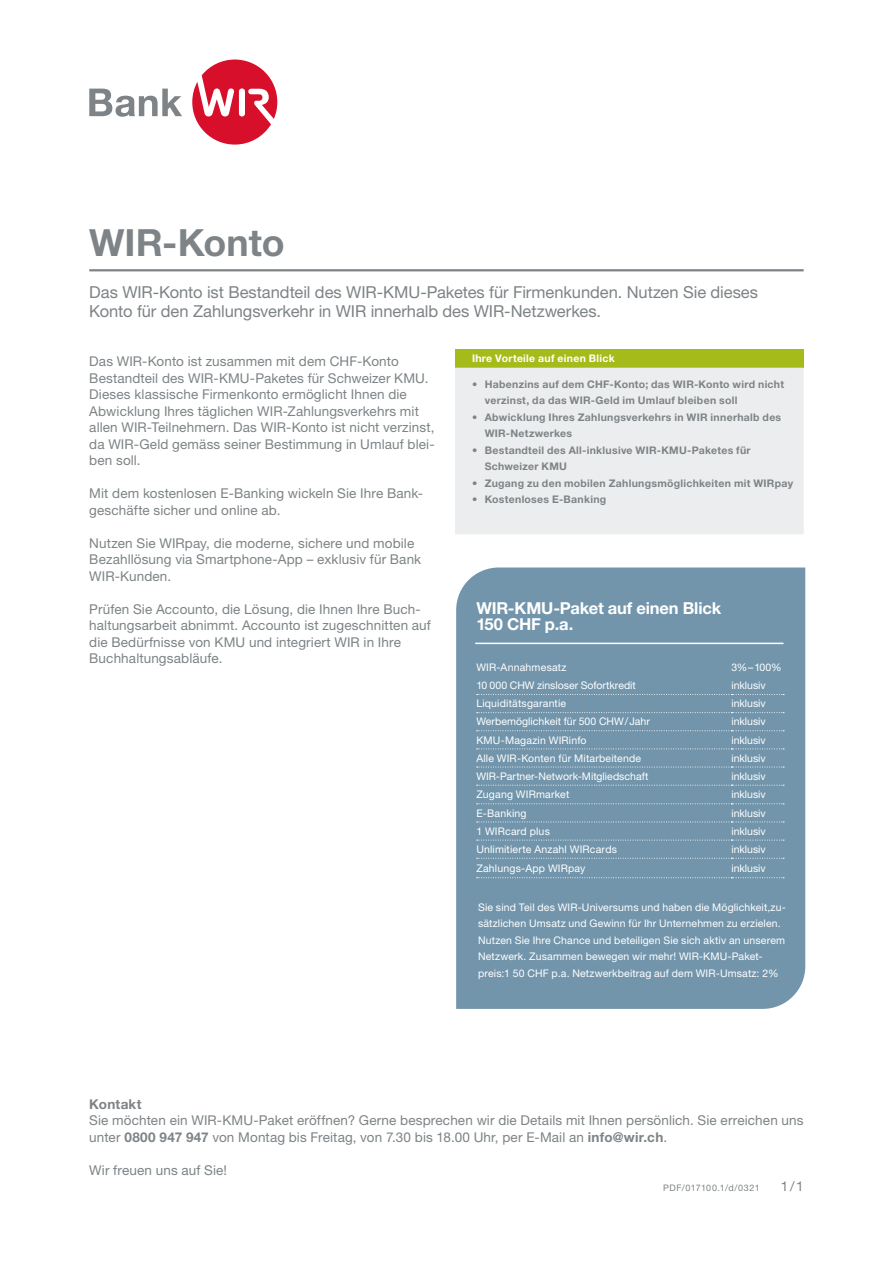
<style>
.page{position:relative;width:893px;height:1263px;background:#fff}
.page>*{position:absolute;margin:0;border:0;box-sizing:border-box;transform-origin:0 0}
.t1{font:700 37.5px "Helvetica Neue LT Pro";color:#7d8386}
.t2{font:16.5px/18.1px "Helvetica Neue LT Pro";letter-spacing:-.005em;color:#7d8386}
.t3{font:700 16.5px/16.5px "Helvetica Neue LT Pro";letter-spacing:-.01em;color:#fff}
.t4{font:13.5px/16.5px "Helvetica Neue LT Pro";letter-spacing:.01em;color:#7d8386}
.t5{font:700 13.5px "Helvetica Neue LT Pro";letter-spacing:.015em;color:#7d8386}
.t6{font:10.5px/16.5px "Helvetica Neue LT Pro";letter-spacing:.01em;color:#fff}
.t7{font:700 10.5px/16.5px "Helvetica Neue LT Pro";letter-spacing:.025em;color:#7d8386}
.t8{font:700 10.5px "Helvetica Neue LT Pro";letter-spacing:.03em;color:#fff}
.t9{font:9px "Helvetica Neue LT Pro";letter-spacing:.05em;color:#7d8386}
.s1{font-weight:700}
</style>
<div class="page">
<hr style="left:89px;top:269px;width:715px;height:2px;background:#7d8386">
<div style="left:455px;top:350px;width:349px;height:18px;background:#a5bb1a"></div>
<div style="left:455px;top:368px;width:349px;height:166px;background:#ecedee"></div>
<div style="left:456px;top:567px;width:349px;height:442px;background:#7295ab"></div>
<svg style="left:477px;top:694px;width:307px;height:1px"></svg>
<svg style="left:477px;top:712px;width:307px;height:1px"></svg>
<svg style="left:477px;top:730px;width:307px;height:1px"></svg>
<svg style="left:477px;top:748px;width:307px;height:1px"></svg>
<svg style="left:477px;top:767px;width:307px;height:1px"></svg>
<svg style="left:477px;top:785px;width:307px;height:1px"></svg>
<svg style="left:477px;top:803px;width:307px;height:1px"></svg>
<svg style="left:477px;top:821px;width:307px;height:1px"></svg>
<svg style="left:477px;top:840px;width:307px;height:1px"></svg>
<svg style="left:477px;top:858px;width:307px;height:1px"></svg>
<svg style="left:477px;top:877px;width:307px;height:1px"></svg>
<hr style="left:475px;top:643px;width:308px;height:1px;background:#fff">
<svg style="left:192px;top:60px;width:85px;height:85px"></svg>
<svg style="left:89px;top:89px;width:93px;height:28px"></svg>
<h1 class="t1" style="left:89px;top:220px;width:197px">WIR-Konto</h1>
<p class="t2" style="left:89px;top:283px;width:670px">Das WIR-Konto ist Bestandteil des WIR-KMU-Paketes für Firmenkunden. Nutzen Sie dieses<br>Konto für den Zahlungsverkehr in WIR innerhalb des WIR-Netzwerkes.</p>
<p class="t4" style="left:89px;top:353px;width:347px">Das WIR-Konto ist zusammen mit dem CHF-Konto Bestandteil des WIR-KMU-Paketes für Schweizer KMU.<br>Dieses klassische Firmenkonto ermöglicht Ihnen die Abwicklung Ihres täglichen WIR-Zahlungsverkehrs mit allen WIR-Teilnehmern. Das WIR-Konto ist nicht verzinst, da WIR-Geld gemäss seiner Bestimmung in Umlauf blei&shy;ben soll.</p>
<p class="t4" style="left:89px;top:485px;width:335px">Mit dem kostenlosen E-Banking wickeln Sie Ihre Bank&shy;geschäfte sicher und online ab.</p>
<p class="t4" style="left:89px;top:534px;width:333px">Nutzen Sie WIRpay, die moderne, sichere und mobile<br>Bezahllösung via Smartphone-App – exklusiv für Bank<br>WIR-Kunden.</p>
<p class="t4" style="left:89px;top:600px;width:343px">Prüfen Sie Accounto, die Lösung, die Ihnen Ihre Buch&shy;haltungsarbeit abnimmt. Accounto ist zugeschnitten auf die Bedürfnisse von KMU und integriert WIR in Ihre Buchhaltungsabläufe.</p>
<p class="t8" style="left:472px;top:352px;width:144px">Ihre Vorteile auf einen Blick</p>
<p class="t7" style="left:485px;top:376px;width:301px;text-indent:-13px">• Habenzins auf dem CHF-Konto; das WIR-Konto wird nicht verzinst, da das WIR-Geld im Umlauf bleiben soll</p>
<p class="t7" style="left:485px;top:409px;width:298px;text-indent:-13px">• Abwicklung Ihres Zahlungsverkehrs in WIR innerhalb des<br>WIR-Netzwerkes</p>
<p class="t7" style="left:485px;top:442px;width:267px;text-indent:-13px">• Bestandteil des All-inklusive WIR-KMU-Paketes für<br>Schweizer KMU</p>
<p class="t7" style="left:472px;top:475px;width:323px">• Zugang zu den mobilen Zahlungsmöglichkeiten mit WIRpay</p>
<p class="t7" style="left:472px;top:491px;width:136px">• Kostenloses E-Banking</p>
<p class="t3" style="left:476px;top:599px;width:246px">WIR-KMU-Paket auf einen Blick<br>150 CHF p.a.</p>
<p class="t6" style="left:476px;top:659px;width:92px">WIR-Annahmesatz</p>
<p class="t6" style="left:731px;top:659px;width:52px">3%–100%</p>
<p class="t6" style="left:476px;top:677px;width:161px">10 000 CHW zinsloser Sofortkredit</p>
<p class="t6" style="left:731px;top:677px;width:36px">inklusiv</p>
<p class="t6" style="left:476px;top:695px;width:91px">Liquiditätsgarantie</p>
<p class="t6" style="left:731px;top:695px;width:36px">inklusiv</p>
<p class="t6" style="left:476px;top:713px;width:175px">Werbemöglichkeit für 500 CHW/Jahr</p>
<p class="t6" style="left:731px;top:713px;width:36px">inklusiv</p>
<p class="t6" style="left:476px;top:731px;width:112px">KMU-Magazin WIRinfo</p>
<p class="t6" style="left:731px;top:731px;width:36px">inklusiv</p>
<p class="t6" style="left:476px;top:749px;width:166px">Alle WIR-Konten für Mitarbeitende</p>
<p class="t6" style="left:731px;top:749px;width:36px">inklusiv</p>
<p class="t6" style="left:476px;top:768px;width:174px">WIR-Partner-Network-Mitgliedschaft</p>
<p class="t6" style="left:731px;top:768px;width:36px">inklusiv</p>
<p class="t6" style="left:476px;top:786px;width:95px">Zugang WIRmarket</p>
<p class="t6" style="left:731px;top:786px;width:36px">inklusiv</p>
<p class="t6" style="left:476px;top:804px;width:52px">E-Banking</p>
<p class="t6" style="left:731px;top:804px;width:36px">inklusiv</p>
<p class="t6" style="left:476px;top:822px;width:75px">1 WIRcard plus</p>
<p class="t6" style="left:731px;top:822px;width:36px">inklusiv</p>
<p class="t6" style="left:476px;top:841px;width:142px">Unlimitierte Anzahl WIRcards</p>
<p class="t6" style="left:731px;top:841px;width:36px">inklusiv</p>
<p class="t6" style="left:476px;top:859px;width:111px">Zahlungs-App WIRpay</p>
<p class="t6" style="left:731px;top:859px;width:36px">inklusiv</p>
<p class="t6" style="left:478px;top:898px;width:309px">Sie sind Teil des WIR-Universums und haben die Möglichkeit,zu&shy;sätzlichen Umsatz und Gewinn für Ihr Unternehmen zu erzielen.<br>Nutzen Sie Ihre Chance und beteiligen Sie sich aktiv an unserem Netzwerk. Zusammen bewegen wir mehr! WIR-KMU-Paket&shy;preis:1 50 CHF p.a. Netzwerkbeitrag auf dem WIR-Umsatz: 2%</p>
<p class="t5" style="left:89px;top:1095px;width:54px">Kontakt</p>
<p class="t4" style="left:89px;top:1112px;width:716px">Sie möchten ein WIR-KMU-Paket eröffnen? Gerne besprechen wir die Details mit Ihnen persönlich. Sie erreichen uns unter <span class="s1">0800 947 947</span> von Montag bis Freitag, von 7.30 bis 18.00 Uhr, per E-Mail an <span class="s1">info@wir.ch</span>.</p>
<p class="t4" style="left:89px;top:1161px;width:139px">Wir freuen uns auf Sie!</p>
<p class="t9" style="left:663px;top:1182px;width:98px">PDF/017100.1/d/0321</p>
<p class="t4" style="left:781px;top:1178px;width:24px">1/1</p>
</div>
